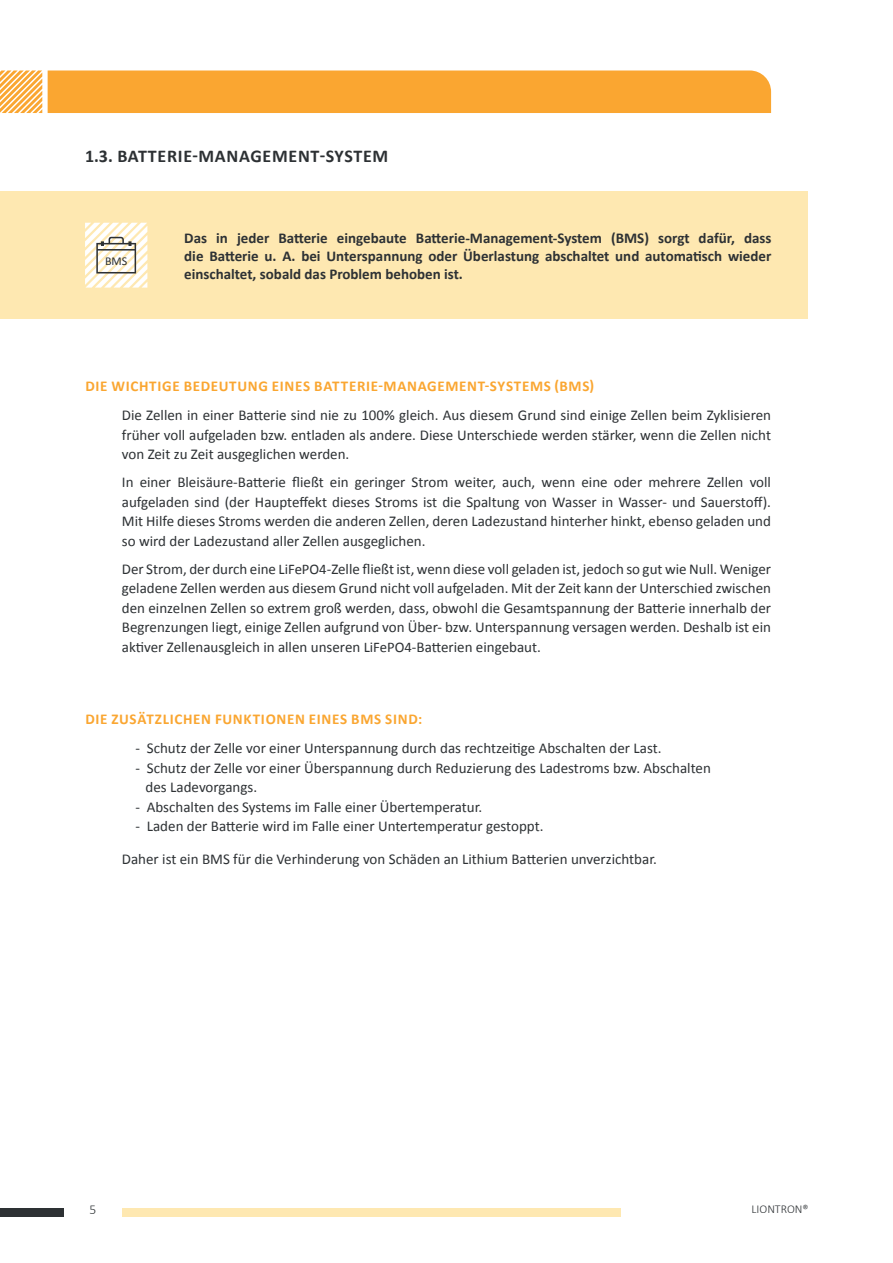
<style>
.page{position:relative;width:893px;height:1263px;background:#fff}
.page>*{position:absolute;margin:0;border:0;box-sizing:border-box;transform-origin:0 0}
.Subhead_Title_-_Alig{font:700 18px "Calibri";letter-spacing:.04em;color:#2d3134}
.Body_Text_-_Regular{font:15px/19.5px "Calibri";color:#2d3134;text-align:justify}
.Body_Text_-_Regular-2{font:700 15px/18px "Calibri";color:#2d3134;text-align:justify}
.Headline_-_Bold__Ali{font:700 15px "Calibri";letter-spacing:.045em;color:#faa631}
.Folio{font:300 13.5px "Calibri";color:#2d3134}
.Running_Footer_-_Ali{font:300 12px "Calibri";color:#2d3134}
.Body_Text_-_Regular-3{font:12px "Calibri";color:#2d3134}
.s1{font-size:14.7px}
</style>
<div class="page">
<div style="left:122px;top:1208px;width:499px;height:8px;background:#fee8b1"></div>
<div style="left:0;top:1208px;width:64px;height:8px;background:#2d3134"></div>
<div style="left:48px;top:70px;width:723px;height:43px;background:#faa631"></div>
<svg style="left:0;top:70px;width:42px;height:43px"></svg>
<div style="left:0;top:191px;width:808px;height:128px;background:#fee8b1"></div>
<svg style="left:85px;top:223px;width:62px;height:65px"></svg>
<p class="Subhead_Title_-_Alig" style="left:85px;top:144px;width:305px">1.3. BATTERIE-MANAGEMENT-SYSTEM</p>
<p class="Body_Text_-_Regular-3" style="left:105px;top:253px;width:24px">BMS</p>
<p class="Body_Text_-_Regular-2" style="left:184px;top:228px;width:589px">Das in jeder Batterie eingebaute Batterie-Management-System (BMS) sorgt dafür, dass die Batterie u. A. bei Unterspannung oder Überlastung abschaltet und automatisch wieder einschaltet, sobald das Problem behoben ist.</p>
<p class="Headline_-_Bold__Ali" style="left:85px;top:375px;width:510px">DIE WICHTIGE BEDEUTUNG EINES BATTERIE-MANAGEMENT-SYSTEMS (BMS)</p>
<p class="Body_Text_-_Regular" style="left:122px;top:405px;width:651px">Die Zellen in einer Batterie sind nie zu 100% gleich. Aus diesem Grund sind einige Zellen beim Zyklisieren früher voll aufgeladen bzw. entladen als andere. Diese Unterschiede werden stärker, wenn die Zellen nicht von Zeit zu Zeit ausgeglichen werden.</p>
<p class="Body_Text_-_Regular" style="left:122px;top:472px;width:651px">In einer Bleisäure-Batterie fließt ein geringer Strom weiter, auch, wenn eine oder mehrere Zellen voll aufgeladen sind (der Haupteffekt dieses Stroms ist die Spaltung von Wasser in Wasser- und Sauerstoff).<br>Mit Hilfe dieses Stroms werden die anderen Zellen, deren Ladezustand hinterher hinkt, ebenso geladen und so wird der Ladezustand aller Zellen ausgeglichen.</p>
<p class="Body_Text_-_Regular" style="left:122px;top:559px;width:651px">Der Strom, der durch eine <span class="s1">LiFePO4</span>-Zelle fließt ist, wenn diese voll geladen ist, jedoch so gut wie Null. Weniger geladene Zellen werden aus diesem Grund nicht voll aufgeladen. Mit der Zeit kann der Unterschied zwischen den einzelnen Zellen so extrem groß werden, dass, obwohl die Gesamtspannung der Batterie innerhalb der Begrenzungen liegt, einige Zellen aufgrund von Über- bzw. Unterspannung versagen werden. Deshalb ist ein aktiver Zellenausgleich in allen unseren <span class="s1">LiFePO4</span>-Batterien eingebaut.</p>
<p class="Headline_-_Bold__Ali" style="left:85px;top:708px;width:338px">DIE ZUSÄTZLICHEN FUNKTIONEN EINES BMS SIND:</p>
<p class="Body_Text_-_Regular" style="left:135px;top:738px;width:528px">- Schutz der Zelle vor einer Unterspannung durch das rechtzeitige Abschalten der Last.</p>
<p class="Body_Text_-_Regular" style="left:146px;top:758px;width:567px;text-indent:-10px">- Schutz der Zelle vor einer Überspannung durch Reduzierung des Ladestroms bzw. Abschalten des Ladevorgangs.</p>
<p class="Body_Text_-_Regular" style="left:135px;top:797px;width:348px">- Abschalten des Systems im Falle einer Übertemperatur.</p>
<p class="Body_Text_-_Regular" style="left:135px;top:816px;width:410px">- Laden der Batterie wird im Falle einer Untertemperatur gestoppt.</p>
<p class="Body_Text_-_Regular" style="left:122px;top:848px;width:536px">Daher ist ein BMS für die Verhinderung von Schäden an Lithium Batterien unverzichtbar.</p>
<p class="Folio" style="left:89px;top:1201px;width:8px">5</p>
<p class="Running_Footer_-_Ali" style="left:751px;top:1201px;width:59px">LIONTRON®</p>
</div>
